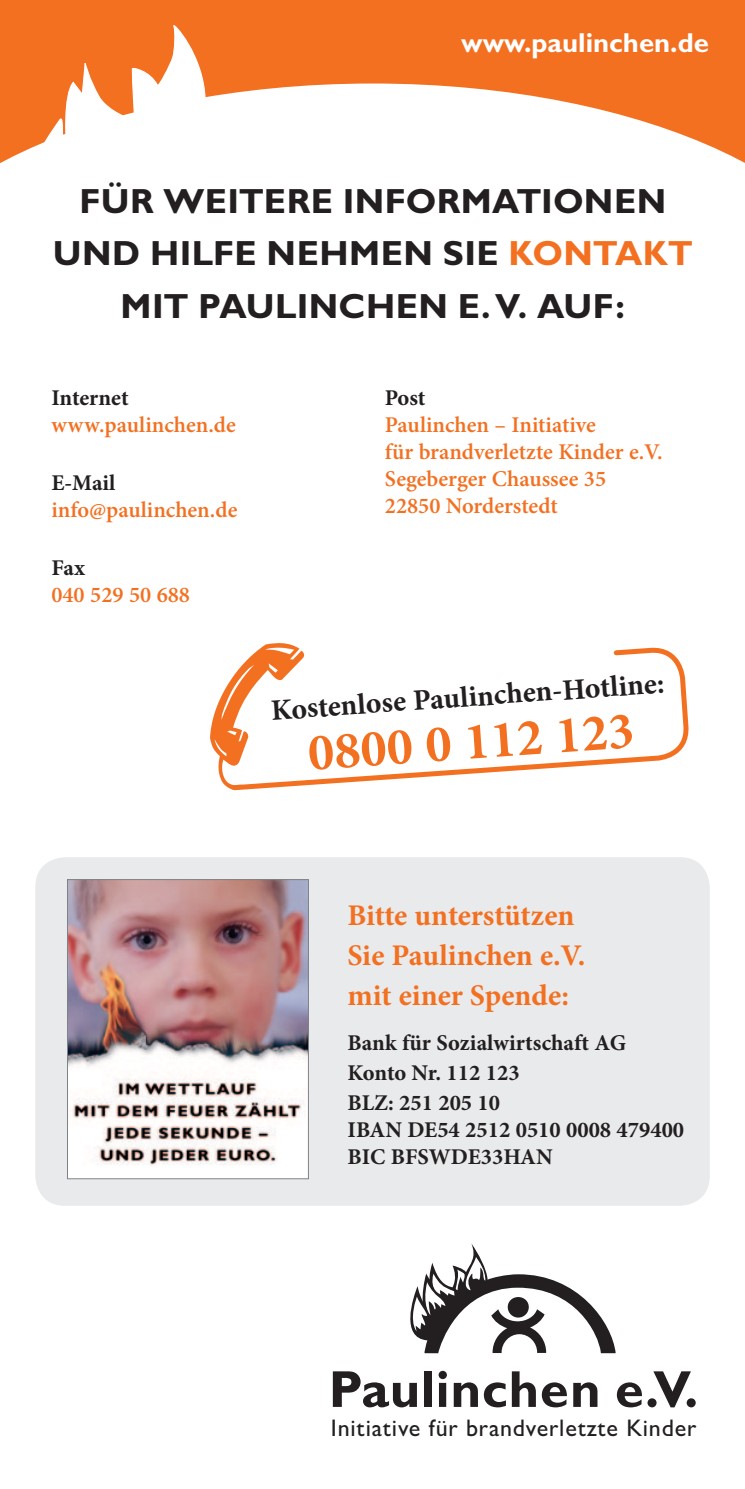
<style>
.page{position:relative;width:745px;height:1489px;background:#fff}
.page>*{position:absolute;margin:0;border:0;box-sizing:border-box;transform-origin:0 0}
.t1{font:700 52.5px "Minion Pro";color:#f37021}
.t2{font:700 52.25px "Gill Sans MT Pro";letter-spacing:.015em;color:#231f20}
.t3{font:700 35px/52.5px "Gill Alt One";letter-spacing:.01em;color:#231f20;text-align:center}
.t4{font:700 30px/40px "Minion Pro";letter-spacing:-.005em;color:#f37021}
.t5{font:700 29.75px "Minion Pro";color:#231f20}
.t6{font:700 27.5px "Gill Alt One";color:#fff}
.t7{font:500 24px "Gill Sans MT Pro";letter-spacing:.035em;color:#231f20}
.t8{font:600 22.5px/27px "Minion Pro";color:#f37021}
.t9{font:700 22.5px/30px "Minion Pro";color:#231f20}
.s1{color:#f37021}
</style>
<div class="page">
<div style="left:0;top:0;width:744px;height:185px;background:#f37021"></div>
<svg style="left:0;top:83px;width:622px;height:102px;background:#fdefe6"></svg>
<svg style="left:622px;top:115px;width:122px;height:70px"></svg>
<svg style="left:31px;top:25px;width:174px;height:123px"></svg>
<div style="left:35px;top:857px;width:674px;height:348px;background:#e9eaeb;border-radius:30px"></div>
<img style="left:69px;top:881px;width:237px;height:296px">
<div style="left:67px;top:879px;width:241px;height:300px;border:1px solid #808285"></div>
<svg style="left:410px;top:1243px;width:205px;height:110px"></svg>
<div style="left:507px;top:1296px;width:21px;height:21px;background:#231f20;border-radius:50%"></div>
<svg style="left:210px;top:643px;width:88px;height:145px"></svg>
<svg style="left:229px;top:648px;width:458px;height:143px"></svg>
<p class="t6" style="left:461px;top:26px;width:249px">WWW.PAULINCHEN.DE</p>
<h3 class="t3" style="left:53px;top:174px;width:641px">FÜR WEITERE I NFORMATIONEN<br>UND HILFE NEHMEN SIE <span class="s1">KONTAKT<br></span>MIT PAULINCHEN E.V. AUF:</h3>
<p class="t9" style="left:51px;top:382px;width:79px">Internet</p>
<p class="t8" style="left:51px;top:411px;width:186px">www.paulinchen.de</p>
<p class="t9" style="left:51px;top:467px;width:66px">E-Mail</p>
<p class="t8" style="left:51px;top:496px;width:187px">info@paulinchen.de</p>
<p class="t9" style="left:51px;top:553px;width:35px">Fax</p>
<p class="t8" style="left:51px;top:581px;width:140px">040 529 50 688</p>
<p class="t9" style="left:384px;top:382px;width:42px">Post</p>
<p class="t8" style="left:384px;top:411px;width:279px">Paulinchen – Initiative<br>für brandverletzte Kinder e.V.<br>Segeberger Chaussee 35<br>22850 Norderstedt</p>
<h3 class="t5" style="left:269px;top:689px;width:395px;rotate:-4deg">Kostenlose Paulinchen-Hotline:</h3>
<h1 class="t1" style="left:305px;top:716px;width:328px;rotate:-4deg">0800 0 112 123</h1>
<h3 class="t4" style="left:347px;top:895px;width:239px">Bitte unterstützen<br>Sie Paulinchen e.V. mit einer Spende:</h3>
<p class="t9" style="left:347px;top:1026px;width:280px">Bank für Sozialwirtschaft AG<br>Konto Nr. 112 123<br>BLZ: 251 205 10</p>
<p class="t9" style="left:347px;top:1115px;width:338px;line-height:27px">IBAN DE54 2512 0510 0008 479400<br>BIC BFSWDE33HAN</p>
<h2 class="t2" style="left:328px;top:1356px;width:370px">Paulinchen e.V.</h2>
<p class="t7" style="left:330px;top:1413px;width:367px">Initiative für brandverletzte Kinder</p>
</div>
